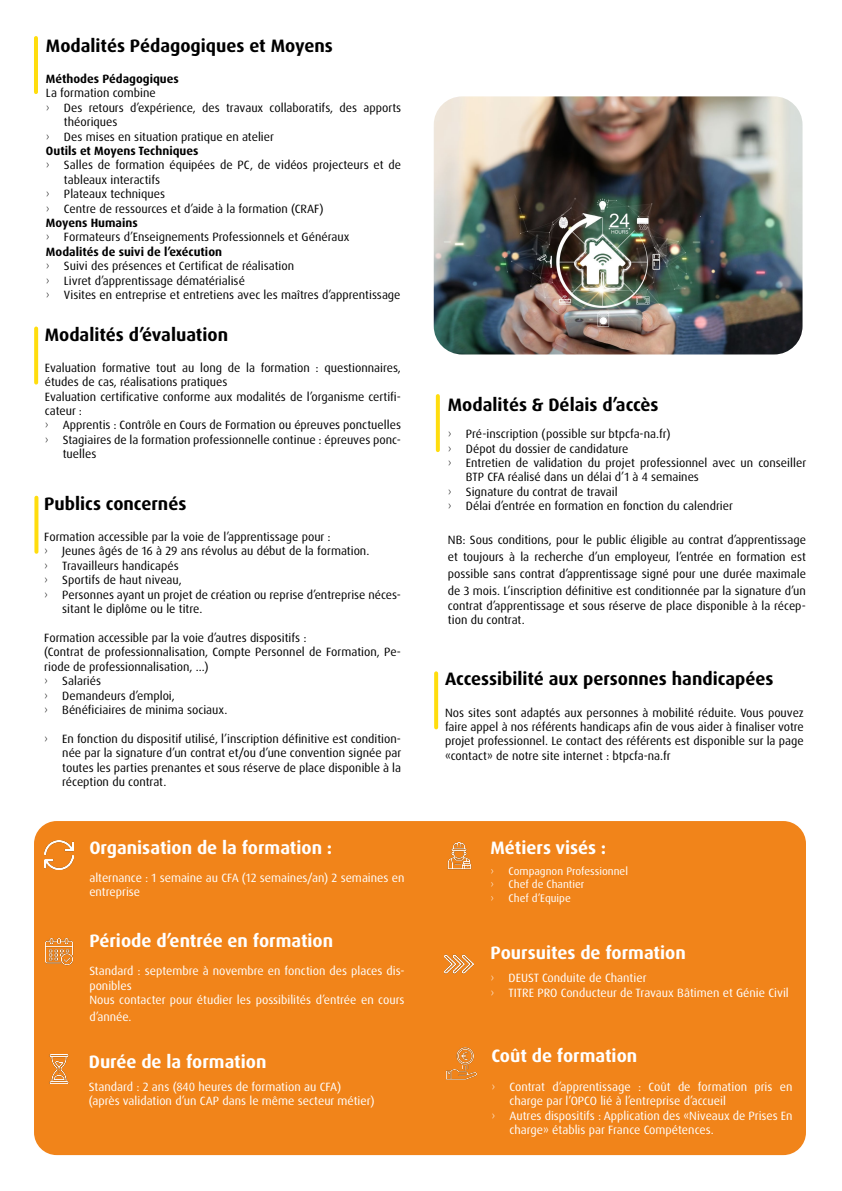
<style>
.page{position:relative;width:842px;height:1191px;background:#fff}
.page>*{position:absolute;margin:0;border:0;box-sizing:border-box;transform-origin:0 0}
.t1{font:700 18px "Dax Pro";color:#000}
.t2{font:700 18px "Dax Pro";color:#fff}
.t3{font:12px/14.4px "Dax Pro";color:#000;text-align:justify}
.t4{font:12px/14.4px "Dax Pro";color:#fff}
.t5{font:700 12px "Dax Pro";color:#000}
.t6{font:11px "Dax Pro";color:#fff}
.t7{font:300 11px "Dax";color:#fff}
.s1{font-family:"Dax";font-weight:300}
</style>
<div class="page">
<svg style="left:34px;top:498px;width:4px;height:54px"></svg>
<svg style="left:34px;top:328px;width:4px;height:54px"></svg>
<svg style="left:434px;top:673px;width:4px;height:54px"></svg>
<svg style="left:436px;top:396px;width:4px;height:54px"></svg>
<hr style="left:34px;top:38px;width:4px;height:54px;background:#ffdd0e">
<div style="left:34px;top:821px;width:772px;height:334px;background:#f1841a;border-radius:23px"></div>
<img style="left:444px;top:954px;width:29px;height:20px">
<img style="left:45px;top:938px;width:29px;height:27px">
<img style="left:49px;top:1054px;width:20px;height:29px">
<img style="left:447px;top:842px;width:25px;height:28px">
<img style="left:45px;top:840px;width:29px;height:29px">
<img style="left:446px;top:1047px;width:31px;height:32px">
<img style="left:434px;top:96px;width:368px;height:258px">
<h1 class="t1" style="left:46px;top:34px;width:288px">Modalités Pédagogiques et Moyens</h1>
<p class="t5" style="left:46px;top:71px;width:134px">Méthodes Pédagogiques</p>
<p class="t3" style="left:46px;top:86px;width:111px">La formation combine</p>
<p class="t3" style="left:46px;top:100px;width:357px"><span class="s1">›</span> Des retours d’expérience, des travaux collaboratifs, des apports</p>
<p class="t3" style="left:64px;top:115px;width:55px">théoriques</p>
<p class="t3" style="left:46px;top:129px;width:229px"><span class="s1">›</span> Des mises en situation pratique en atelier</p>
<p class="t5" style="left:46px;top:143px;width:154px">Outils et Moyens Techniques</p>
<p class="t3" style="left:46px;top:158px;width:357px"><span class="s1">›</span> Salles de formation équipées de PC, de vidéos projecteurs et de</p>
<p class="t3" style="left:64px;top:172px;width:98px">tableaux interactifs</p>
<p class="t3" style="left:46px;top:187px;width:121px"><span class="s1">›</span> Plateaux techniques</p>
<p class="t3" style="left:46px;top:201px;width:279px"><span class="s1">›</span> Centre de ressources et d’aide à la formation (CRAF)</p>
<p class="t5" style="left:46px;top:215px;width:93px">Moyens Humains</p>
<p class="t3" style="left:46px;top:230px;width:305px"><span class="s1">›</span> Formateurs d’Enseignements Professionnels et Généraux</p>
<p class="t5" style="left:46px;top:244px;width:178px">Modalités de suivi de l’exécution</p>
<p class="t3" style="left:46px;top:259px;width:250px"><span class="s1">›</span> Suivi des présences et Certificat de réalisation</p>
<p class="t3" style="left:46px;top:273px;width:200px"><span class="s1">›</span> Livret d’apprentissage dématérialisé</p>
<p class="t3" style="left:46px;top:288px;width:356px"><span class="s1">›</span> Visites en entreprise et entretiens avec les maîtres d’apprentissage</p>
<h1 class="t1" style="left:45px;top:323px;width:185px">Modalités d’évaluation</h1>
<p class="t3" style="left:45px;top:360px;width:358px">Evaluation formative tout au long de la formation : questionnaires,</p>
<p class="t3" style="left:45px;top:375px;width:184px">études de cas, réalisations pratiques</p>
<p class="t3" style="left:45px;top:389px;width:358px">Evaluation certificative conforme aux modalités de l’organisme certifi-</p>
<p class="t3" style="left:45px;top:404px;width:39px">cateur :</p>
<p class="t3" style="left:45px;top:418px;width:358px"><span class="s1">›</span> Apprentis : Contrôle en Cours de Formation ou épreuves ponctuelles</p>
<p class="t3" style="left:45px;top:432px;width:358px"><span class="s1">›</span> Stagiaires de la formation professionnelle continue : épreuves ponc-</p>
<p class="t3" style="left:63px;top:447px;width:35px">tuelles</p>
<h1 class="t1" style="left:44px;top:492px;width:144px">Publics concernés</h1>
<p class="t3" style="left:44px;top:530px;width:288px">Formation accessible par la voie de l’apprentissage pour :</p>
<p class="t3" style="left:44px;top:544px;width:327px"><span class="s1">›</span> Jeunes âgés de 16 à 29 ans révolus au début de la formation.</p>
<p class="t3" style="left:44px;top:558px;width:136px"><span class="s1">›</span> Travailleurs handicapés</p>
<p class="t3" style="left:44px;top:573px;width:139px"><span class="s1">›</span> Sportifs de haut niveau,</p>
<p class="t3" style="left:44px;top:587px;width:358px"><span class="s1">›</span> Personnes ayant un projet de création ou reprise d’entreprise néces-</p>
<p class="t3" style="left:62px;top:602px;width:142px">sitant le diplôme ou le titre.</p>
<p class="t3" style="left:44px;top:630px;width:358px;text-align:left">Formation accessible par la voie d’autres dispositifs :<br>(Contrat de professionnalisation, Compte Personnel de Formation, Pe&shy;riode de professionnalisation, ...)<br><span class="s1">›</span> Salariés<br><span class="s1">›</span> Demandeurs d’emploi,<br><span class="s1">›</span> Bénéficiaires de minima sociaux.</p>
<p class="t3" style="left:62px;top:731px;width:340px;text-indent:-18px"><span class="s1">›</span> En fonction du dispositif utilisé, l’inscription définitive est condition&shy;née par la signature d’un contrat et/ou d’une convention signée par toutes les parties prenantes et sous réserve de place disponible à la réception du contrat.</p>
<h1 class="t2" style="left:89px;top:835px;width:244px">Organisation de la formation :</h1>
<p class="t4" style="left:89px;top:870px;width:317px">alternance : 1 semaine au CFA (12 semaines/an) 2 semaines en entreprise</p>
<h1 class="t2" style="left:89px;top:929px;width:245px">Période d’entrée en formation</h1>
<p class="t4" style="left:89px;top:964px;width:317px">Standard : septembre à novembre en fonction des places dis&shy;ponibles<br>Nous contacter pour étudier les possibilités d’entrée en cours</p>
<p class="t4" style="left:89px;top:1009px;width:44px">d’année.</p>
<h1 class="t2" style="left:89px;top:1050px;width:179px">Durée de la formation</h1>
<p class="t4" style="left:89px;top:1079px;width:287px">Standard : 2 ans (840 heures de formation au CFA) (après validation d’un CAP dans le même secteur métier)</p>
<h1 class="t1" style="left:448px;top:393px;width:212px">Modalités &amp; Délais d’accès</h1>
<p class="t3" style="left:448px;top:427px;width:224px"><span class="s1">›</span> Pré-inscription (possible sur btpcfa-na.fr)</p>
<p class="t3" style="left:448px;top:441px;width:182px"><span class="s1">›</span> Dépot du dossier de candidature</p>
<p class="t3" style="left:448px;top:455px;width:360px"><span class="s1">›</span> Entretien de validation du projet professionnel avec un conseiller</p>
<p class="t3" style="left:466px;top:470px;width:235px">BTP CFA réalisé dans un délai d’1 à 4 semaines</p>
<p class="t3" style="left:448px;top:484px;width:171px"><span class="s1">›</span> Signature du contrat de travail</p>
<p class="t3" style="left:448px;top:499px;width:286px"><span class="s1">›</span> Délai d’entrée en formation en fonction du calendrier</p>
<p class="t3" style="left:448px;top:531px;width:360px;line-height:17px">NB: Sous conditions, pour le public éligible au contrat d’apprentissage et toujours à la recherche d’un employeur, l’entrée en formation est possible sans contrat d’apprentissage signé pour une durée maximale de 3 mois. L’inscription définitive est conditionnée par la signature d’un</p>
<p class="t3" style="left:448px;top:598px;width:360px">contrat d’apprentissage et sous réserve de place disponible à la récep&shy;tion du contrat.</p>
<h1 class="t1" style="left:445px;top:667px;width:330px">Accessibilité aux personnes handicapées</h1>
<p class="t3" style="left:445px;top:705px;width:360px">Nos sites sont adaptés aux personnes à mobilité réduite. Vous pouvez faire appel à nos référents handicaps afin de vous aider à finaliser votre projet professionnel. Le contact des référents est disponible sur la page «contact» de notre site internet : btpcfa-na.fr</p>
<h1 class="t2" style="left:491px;top:835px;width:117px">Métiers visés :</h1>
<p class="t7" style="left:491px;top:865px;width:5px">›</p>
<p class="t6" style="left:509px;top:864px;width:121px">Compagnon Professionnel</p>
<p class="t7" style="left:491px;top:878px;width:5px">›</p>
<p class="t6" style="left:509px;top:877px;width:77px">Chef de Chantier</p>
<p class="t7" style="left:491px;top:891px;width:5px">›</p>
<p class="t6" style="left:509px;top:890px;width:64px">Chef d’Equipe</p>
<h1 class="t2" style="left:491px;top:941px;width:197px">Poursuites de formation</h1>
<p class="t4" style="left:491px;top:971px;width:300px"><span class="s1">›</span> DEUST Conduite de Chantier<br><span class="s1">›</span> TITRE PRO Conducteur de Travaux Bâtimen et Génie Civil</p>
<h1 class="t2" style="left:491px;top:1044px;width:147px">Coût de formation</h1>
<p class="t4" style="left:491px;top:1079px;width:303px"><span class="s1">›</span> Contrat d’apprentissage : Coût de formation pris en</p>
<p class="t4" style="left:509px;top:1093px;width:218px">charge par l’OPCO lié à l’entreprise d’accueil</p>
<p class="t4" style="left:491px;top:1108px;width:303px"><span class="s1">›</span> Autres dispositifs : Application des «Niveaux de Prises En</p>
<p class="t4" style="left:509px;top:1122px;width:206px">charge» établis par France Compétences.</p>
</div>
